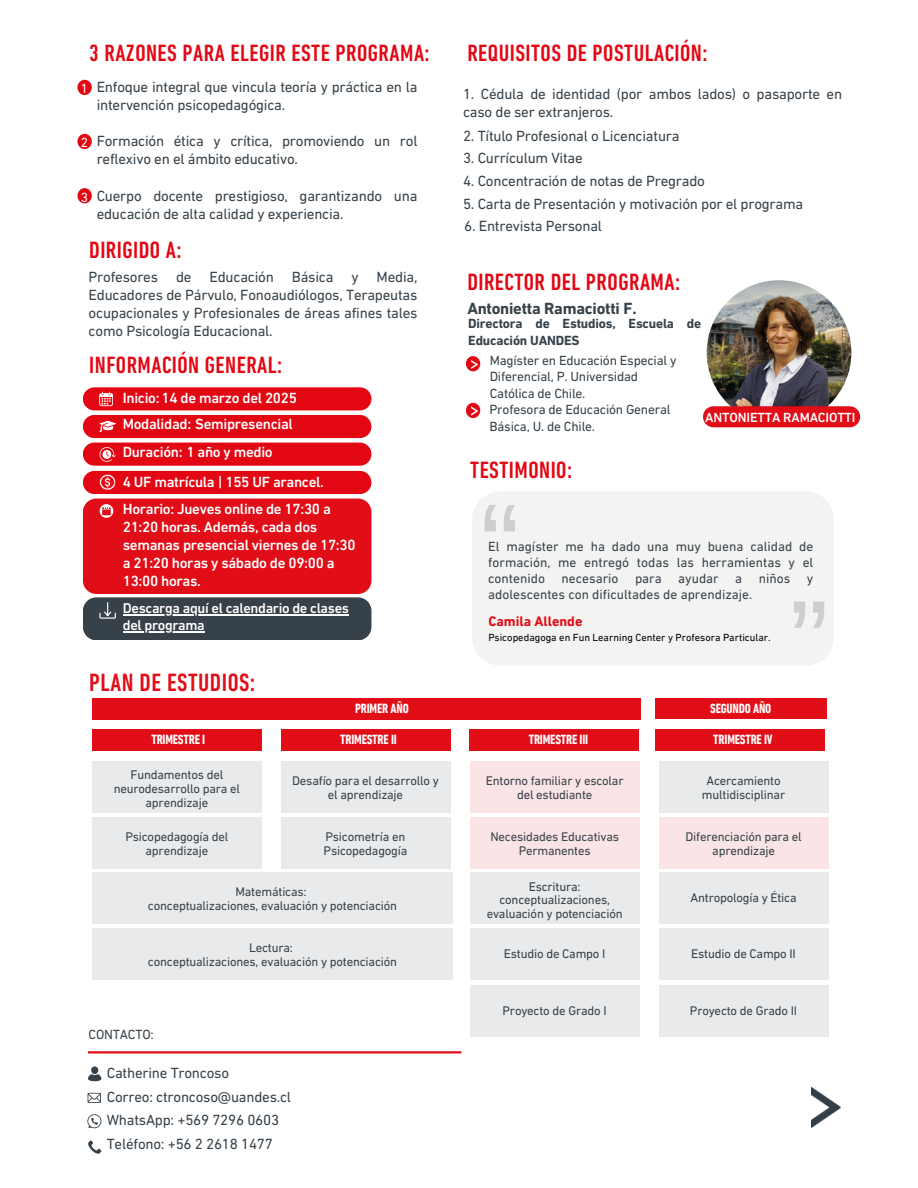
<style>
.page{position:relative;width:918px;height:1188px;background:#fff}
.page>*{position:absolute;margin:0;border:0;box-sizing:border-box;transform-origin:0 0}
.t1{font:118.2px "Arimo";color:#37424a}
.t2{font:117.75px "Arimo";color:#37424a}
.t3{font:500 condensed 25.5px "DIN Next LT Pro";letter-spacing:.02em;color:#e10d17}
.t4{font:500 condensed 24px "DIN Next LT Pro";letter-spacing:.02em;color:#e30613}
.t5{font:700 16.5px "DIN Next LT Pro";letter-spacing:-.015em;color:#37424a}
.t6{font:15px/18px "DIN Next LT Pro";letter-spacing:-.015em;color:#37424a}
.t7{font:500 15px/18px "DIN Next LT Pro";letter-spacing:-.02em;color:#fff}
.t8{font:500 14.4px "DIN Next LT Pro";letter-spacing:-.02em;color:#fff}
.t9{font:700 14.1px "DIN Next LT Pro";color:#e10d17}
.t10{font:13.5px/16.8px "DIN Next LT Pro";letter-spacing:-.015em;color:#37424a}
.t11{font:700 condensed 13.5px "DIN Next LT Pro";letter-spacing:-.015em;color:#fff}
.t12{font:700 13.5px/16.8px "DIN Next LT Pro";letter-spacing:-.015em;color:#37424a}
.t13{font:500 13.5px "DIN Next LT Pro";letter-spacing:-.01em;color:#fff}
.t14{font:13.5px "DIN Next LT Pro";color:#fff}
.t15{font:12.75px/13.8px "DIN Next LT Pro";letter-spacing:-.015em;color:#37424a;text-align:center}
.t16{font:10.5px "DIN Next LT Pro";color:#000}
</style>
<div class="page">
<div style="left:91px;top:1066px;width:7px;height:8px;background:#37414a;border-radius:50%"></div>
<svg style="left:88px;top:1074px;width:13px;height:7px"></svg>
<svg style="left:88px;top:1093px;width:13px;height:10px"></svg>
<svg style="left:87px;top:1114px;width:14px;height:14px"></svg>
<svg style="left:88px;top:1140px;width:13px;height:14px"></svg>
<hr style="left:88px;top:1051px;width:373px;height:3px;background:#e10d17">
<div style="left:83px;top:387px;width:288px;height:23px;background:#e30613;border-radius:12px"></div>
<div style="left:83px;top:415px;width:288px;height:23px;background:#e30613;border-radius:12px"></div>
<div style="left:83px;top:443px;width:288px;height:23px;background:#e30613;border-radius:12px"></div>
<div style="left:83px;top:471px;width:288px;height:23px;background:#e30613;border-radius:12px"></div>
<svg style="left:99px;top:392px;width:14px;height:14px"></svg>
<svg style="left:99px;top:421px;width:17px;height:11px"></svg>
<svg style="left:100px;top:447px;width:15px;height:15px"></svg>
<img style="left:99px;top:474px;width:17px;height:16px">
<img style="left:707px;top:280px;width:144px;height:145px;border-radius:50%">
<img style="left:713px;top:291px;width:135px;height:135px;border-radius:50%">
<div style="left:703px;top:406px;width:157px;height:21px;background:#e10d17;border-radius:11px"></div>
<div style="left:466px;top:356px;width:14px;height:15px;background:#e30613;border-radius:50%"></div>
<svg style="left:471px;top:356px;width:6px;height:12px"></svg>
<div style="left:466px;top:403px;width:14px;height:15px;background:#e30613;border-radius:50%"></div>
<svg style="left:471px;top:403px;width:6px;height:12px"></svg>
<div style="left:77px;top:80px;width:15px;height:15px;background:#e30613;border-radius:50%"></div>
<div style="left:77px;top:134px;width:15px;height:15px;background:#e30613;border-radius:50%"></div>
<div style="left:77px;top:188px;width:15px;height:15px;background:#e30613;border-radius:50%"></div>
<svg style="left:83px;top:499px;width:288px;height:141px;background:#b1252f"></svg>
<hr style="left:123px;top:614px;width:226px;height:1px;background:#fff">
<hr style="left:123px;top:631px;width:82px;height:1px;background:#fff">
<img style="left:812px;top:1087px;width:29px;height:41px">
<div style="left:92px;top:873px;width:361px;height:51px;background:#e9eaeb"></div>
<div style="left:281px;top:761px;width:170px;height:51px;background:#e9eaeb"></div>
<div style="left:281px;top:818px;width:170px;height:51px;background:#e9eaeb"></div>
<div style="left:92px;top:818px;width:170px;height:51px;background:#e9eaeb"></div>
<div style="left:92px;top:761px;width:170px;height:51px;background:#e9eaeb"></div>
<div style="left:92px;top:729px;width:170px;height:22px;background:#e10d17"></div>
<div style="left:281px;top:729px;width:170px;height:22px;background:#e10d17"></div>
<div style="left:469px;top:729px;width:170px;height:22px;background:#e10d17"></div>
<div style="left:655px;top:729px;width:170px;height:22px;background:#e10d17"></div>
<div style="left:92px;top:698px;width:548px;height:22px;background:#e10d17"></div>
<div style="left:655px;top:698px;width:171px;height:21px;background:#e10d17"></div>
<div style="left:659px;top:873px;width:170px;height:51px;background:#e9eaeb"></div>
<div style="left:470px;top:873px;width:170px;height:51px;background:#e9eaeb"></div>
<div style="left:470px;top:928px;width:170px;height:52px;background:#e9eaeb"></div>
<div style="left:659px;top:761px;width:170px;height:51px;background:#e9eaeb"></div>
<div style="left:659px;top:818px;width:170px;height:51px;background:#fbe4e5"></div>
<div style="left:470px;top:818px;width:170px;height:51px;background:#fbe4e5"></div>
<div style="left:470px;top:761px;width:170px;height:51px;background:#fbe4e5"></div>
<div style="left:470px;top:985px;width:170px;height:51px;background:#e9eaeb"></div>
<div style="left:92px;top:928px;width:361px;height:52px;background:#e9eaeb"></div>
<div style="left:659px;top:928px;width:170px;height:52px;background:#e9eaeb"></div>
<div style="left:659px;top:985px;width:170px;height:51px;background:#e9eaeb"></div>
<div style="left:472px;top:492px;width:362px;height:173px;background:#f3f3f1"></div>
<p class="t4" style="left:89px;top:43px;width:342px">3 RAZONES PARA ELEGIR ESTE PROGRAMA:</p>
<h3 class="t4" style="left:467px;top:43px;width:242px">REQUISITOS DE POSTULACIÓN:</h3>
<h2 class="t14" style="left:81px;top:83px;width:9px">1</h2>
<p class="t14" style="left:81px;top:137px;width:9px">2</p>
<h2 class="t14" style="left:81px;top:192px;width:9px">3</h2>
<h3 class="t6" style="left:97px;top:80px;width:322px">Enfoque integral que vincula teoría y práctica en la intervención psicopedagógica.</h3>
<p class="t6" style="left:463px;top:87px;width:381px">1. Cédula de identidad (por ambos lados) o pasaporte en caso de ser extranjeros.</p>
<h2 class="t6" style="left:97px;top:134px;width:322px">Formación ética y crítica, promoviendo un rol reflexivo en el ámbito educativo.</h2>
<p class="t6" style="left:97px;top:188px;width:322px">Cuerpo docente prestigioso, garantizando una educación de alta calidad y experiencia.</p>
<p class="t6" style="left:463px;top:128px;width:218px">2. Título Profesional o Licenciatura</p>
<h6 class="t6" style="left:463px;top:151px;width:121px">3. Currículum Vitae</h6>
<h1 class="t6" style="left:463px;top:173px;width:243px">4. Concentración de notas de Pregrado</h1>
<p class="t6" style="left:463px;top:196px;width:342px">5. Carta de Presentación y motivación por el programa</p>
<h6 class="t6" style="left:464px;top:219px;width:139px">6. Entrevista Personal</h6>
<h1 class="t4" style="left:89px;top:240px;width:94px">DIRIGIDO A:</h1>
<p class="t6" style="left:89px;top:269px;width:330px;text-align:justify">Profesores de Educación Básica y Media, Educadores de Párvulo, Fonoaudiólogos, Terapeutas ocupacionales y Profesionales de áreas afines tales como Psicología Educacional.</p>
<h3 class="t4" style="left:89px;top:355px;width:195px">INFORMACIÓN GENERAL:</h3>
<h1 class="t7" style="left:123px;top:390px;width:176px">Inicio:14 de marzo del 2025</h1>
<h3 class="t7" style="left:123px;top:417px;width:172px">Modalidad: Semipresencial</h3>
<h3 class="t7" style="left:123px;top:444px;width:151px">Duración: 1 año y medio</h3>
<h3 class="t7" style="left:123px;top:474px;width:203px">4 UF matrícula | 155 UF arancel.</h3>
<h2 class="t7" style="left:123px;top:502px;width:234px">Horario: Jueves online de 17:30 a<br>21:20 horas. Además, cada dos semanas presencial viernes de 17:30 a 21:20 horas y sábado de 09:00 a<br>13:00 horas.</h2>
<p class="t8" style="left:123px;top:602px;width:228px">Descarga aquí el calendario de clases</p>
<p class="t8" style="left:123px;top:619px;width:84px">del programa</p>
<h3 class="t3" style="left:89px;top:671px;width:168px">PLAN DE ESTUDIOS:</h3>
<h3 class="t4" style="left:467px;top:272px;width:214px">DIRECTOR DEL PROGRAMA:</h3>
<h2 class="t5" style="left:467px;top:301px;width:171px">Antonietta Ramaciotti F.</h2>
<p class="t12" style="left:468px;top:316px;width:235px">Directora de Estudios, Escuela de<br>Educación UANDES</p>
<p class="t10" style="left:490px;top:353px;width:188px">Magíster en Educación Especial y<br>Diferencial, P. Universidad<br>Católica de Chile.</p>
<h2 class="t10" style="left:490px;top:402px;width:183px">Profesora de Educación General<br>Básica, U. de Chile.</h2>
<h1 class="t4" style="left:470px;top:460px;width:104px">TESTIMONIO:</h1>
<h1 class="t1" style="left:480px;top:479px;width:41px">“</h1>
<h2 class="t13" style="left:705px;top:412px;width:152px">ANTONIETTA RAMACIOTTI</h2>
<p class="t10" style="left:488px;top:540px;width:327px;line-height:15.8px;text-align:justify">El magíster me ha dado una muy buena calidad de formación, me entregó todas las herramientas y el contenido necesario para ayudar a niños y</p>
<p class="t10" style="left:488px;top:587px;width:266px">adolescentes con dificultades de aprendizaje.</p>
<p class="t9" style="left:488px;top:615px;width:96px">Camila Allende</p>
<p class="t16" style="left:488px;top:633px;width:284px">Psicopedagoga en Fun Learning Center y Profesora Particular.</p>
<h2 class="t2" style="left:829px;top:653px;width:41px;rotate:180deg">“</h2>
<h4 class="t11" style="left:355px;top:703px;width:55px">PRIMER AÑO</h4>
<h4 class="t11" style="left:710px;top:703px;width:63px">SEGUNDO AÑO</h4>
<p class="t11" style="left:151px;top:734px;width:55px">TRIMESTRE I</p>
<p class="t11" style="left:340px;top:734px;width:58px">TRIMESTRE II</p>
<p class="t11" style="left:529px;top:734px;width:61px">TRIMESTRE III</p>
<h1 class="t11" style="left:713px;top:734px;width:61px">TRIMESTRE IV</h1>
<p class="t15" style="left:114px;top:769px;width:128px">Fundamentos del neurodesarrollo para el aprendizaje</p>
<p class="t15" style="left:292px;top:775px;width:148px">Desafío para el desarrollo y el aprendizaje</p>
<h4 class="t15" style="left:486px;top:775px;width:139px">Entorno familiar y escolar del estudiante</h4>
<p class="t15" style="left:702px;top:775px;width:85px">Acercamiento multidisciplinar</p>
<p class="t15" style="left:125px;top:831px;width:104px">Psicopedagogía del aprendizaje</p>
<p class="t15" style="left:324px;top:831px;width:85px;text-align:left">Psicometría en<br>Psicopedagogía</p>
<h4 class="t15" style="left:235px;top:886px;width:73px">Matemáticas:</h4>
<h1 class="t15" style="left:148px;top:900px;width:251px">conceptualizaciones, evaluación y potenciación</h1>
<h4 class="t15" style="left:490px;top:831px;width:130px">Necesidades Educativas<br>Permanentes</h4>
<h4 class="t15" style="left:487px;top:880px;width:137px">Escritura: conceptualizaciones, evaluación y potenciación</h4>
<h4 class="t15" style="left:685px;top:831px;width:118px">Diferenciación para el aprendizaje</h4>
<p class="t15" style="left:691px;top:892px;width:108px">Antropología y Ética</p>
<p class="t15" style="left:249px;top:942px;width:45px">Lectura:</p>
<p class="t15" style="left:148px;top:956px;width:251px">conceptualizaciones, evaluación y potenciación</p>
<p class="t15" style="left:504px;top:948px;width:103px">Estudio de Campo I</p>
<p class="t15" style="left:691px;top:948px;width:106px">Estudio de Campo II</p>
<p class="t15" style="left:503px;top:1005px;width:106px">Proyecto de Grado I</p>
<p class="t15" style="left:690px;top:1005px;width:109px">Proyecto de Grado II</p>
<h3 class="t10" style="left:89px;top:1028px;width:67px">CONTACTO:</h3>
<h3 class="t6" style="left:107px;top:1063px;width:186px;line-height:23.7px">Catherine Troncoso<br>Correo: ctroncoso@uandes.cl<br>WhatsApp: +569 7296 0603<br>Teléfono: +56 2 2618 1477</h3>
</div>
